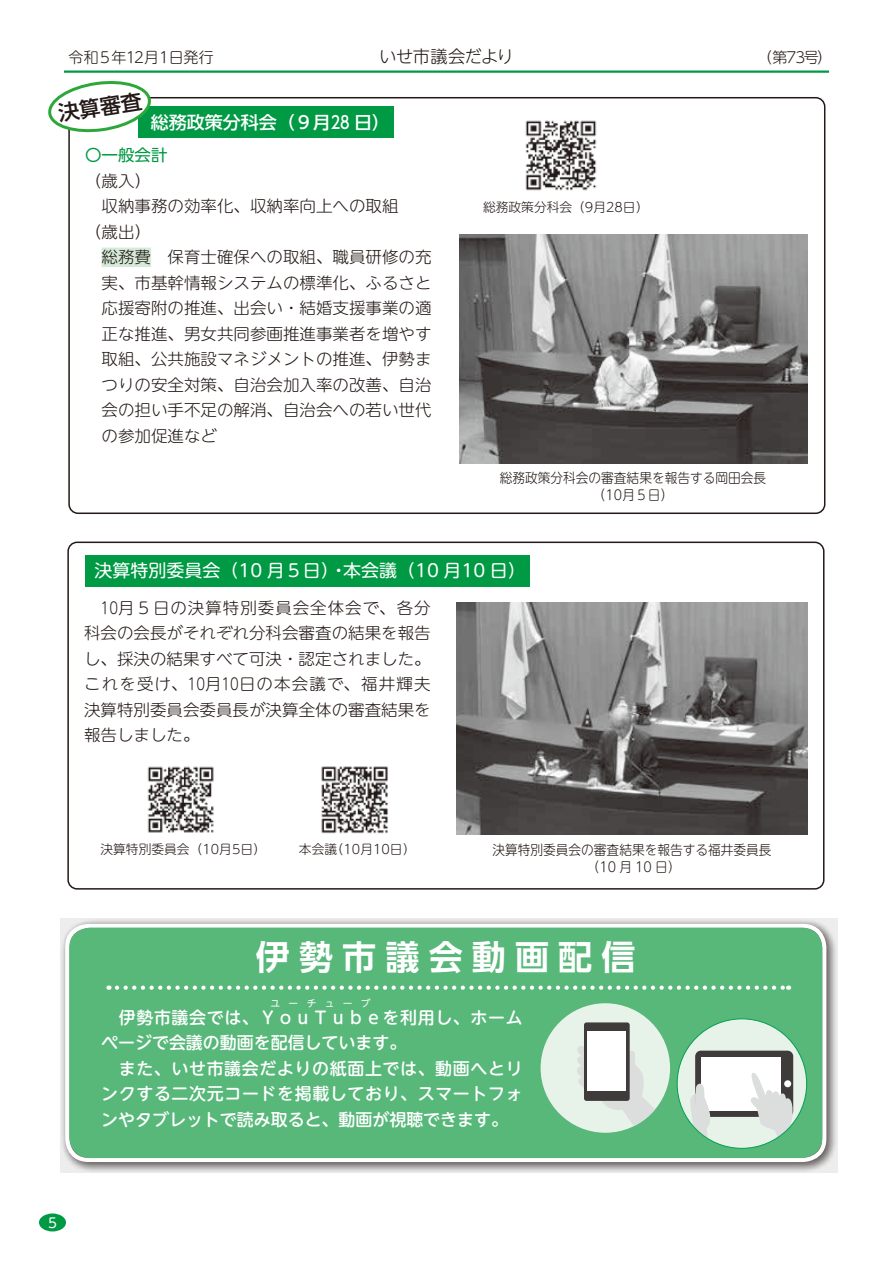
<style>
.page{position:relative;width:893px;height:1263px;background:#fff}
.page>*{position:absolute;margin:0;border:0;box-sizing:border-box;transform-origin:0 0}
.t1{font:700 34.05px "UD Shin Go Pro De";letter-spacing:.27em;color:#fff}
.t2{font:500 21px "UD Shin Go NT Pr 6 N";color:#231916}
.t3{font:17.4px "UD Shin M Go Pr 6 N";color:#fff}
.t4{font:500 17.4px "UD Shin Go Pr 6 N";color:#fff}
.t5{font:300 17.25px "UD Shin M Go Pr 6 N";letter-spacing:-.03em;color:#231916}
.t6{font:500 16.95px/25.5px "UD Shin M Go Pro";letter-spacing:.04em;color:#fff}
.t7{font:300 16.05px/25.5px "UD Shin M Go Pr 6 N";color:#231916}
.t8{font:300 16.05px/25.5px "UD Shin M Go Pr 6 N";color:#231916;text-align:justify;scale:.82 1}
.t9{font:16.05px "UD Shin Go Pr 6 N";color:#094}
.t10{font:300 15px "UD Shin M Go Pr 6 N";letter-spacing:-.055em;color:#231916}
.t11{font:300 13.5px/16.5px "UD Shin M Go Pr 6 N";color:#231916;text-align:center;scale:.94 1}
.t12{font:13.5px "UD Shin M Go Pr 6 N";color:#fff}
.t13{font:300 12.75px "UD Shin M Go Pr 6 N";color:#231916}
.t14{font:9.75px "UD Shin M Go Pr 6 N";letter-spacing:.85em;color:#fff}
</style>
<div class="page">
<div style="left:68px;top:97px;width:757px;height:417px;border:2px solid #231916;border-radius:9px"></div>
<div style="left:67px;top:542px;width:757px;height:348px;border:2px solid #231916;border-radius:9px"></div>
<hr style="left:64px;top:71px;width:765px;height:2px;background:#094">
<div style="left:39px;top:1213px;width:27px;height:18px;background:#094;border-radius:50%"></div>
<div style="left:102px;top:248px;width:49px;height:19px;background:#d5ead8"></div>
<div style="left:138px;top:107px;width:255px;height:31px;background:#094"></div>
<img style="left:525px;top:120px;width:72px;height:71px">
<img style="left:459px;top:234px;width:348px;height:230px">
<svg style="left:48px;top:81px;width:103px;height:52px"></svg>
<div style="left:86px;top:555px;width:444px;height:31px;background:#094"></div>
<img style="left:147px;top:766px;width:67px;height:67px">
<img style="left:321px;top:766px;width:67px;height:68px">
<img style="left:457px;top:602px;width:350px;height:233px">
<svg style="left:60px;top:919px;width:778px;height:254px;background:#c3c1c1"></svg>
<div style="left:65px;top:924px;width:761px;height:238px;border:4px solid #fff;border-radius:21px"></div>
<div style="left:69px;top:927px;width:753px;height:231px;background:#57b87a;border-radius:21px"></div>
<div style="left:541px;top:1003px;width:129px;height:130px;background:#e7f3e9;border-radius:50%"></div>
<svg style="left:575px;top:1046px;width:86px;height:86px"></svg>
<div style="left:584px;top:1022px;width:46px;height:79px;background:#3f3b3a;border-radius:3px"></div>
<div style="left:588px;top:1031px;width:38px;height:60px;background:#fff"></div>
<div style="left:677px;top:1019px;width:130px;height:129px;background:#e7f3e9;border-radius:50%"></div>
<div style="left:695px;top:1051px;width:98px;height:66px;background:#3f3b3a;border-radius:6px"></div>
<div style="left:701px;top:1057px;width:80px;height:53px;background:#fff"></div>
<svg style="left:689px;top:1083px;width:22px;height:58px"></svg>
<svg style="left:748px;top:1072px;width:50px;height:67px"></svg>
<svg style="left:117px;top:985px;width:672px;height:5px"></svg>
<p class="t10" style="left:68px;top:46px;width:92px">令和５年12月</p>
<p class="t10" style="left:169px;top:46px;width:46px">日発行</p>
<p class="t10" style="left:156px;top:46px;width:16px">１</p>
<p class="t5" style="left:379px;top:43px;width:136px">いせ市議会だより</p>
<h2 class="t2" style="left:56px;top:97px;width:85px;rotate:-9deg">決算審査</h2>
<p class="t4" style="left:151px;top:108px;width:241px">総務政策分科会（９月28 日(</p>
<p class="t9" style="left:85px;top:142px;width:84px">〇一般会計</p>
<p class="t7" style="left:85px;top:167px;width:315px">（歳入(<br>　収納事務の効率化、収納率向上への取組（歳出(</p>
<p class="t7" style="left:102px;top:244px;width:331px;text-align:justify">総務費　保育士確保への取組、職員研修の充実、市基幹情報システムの標準化、ふるさと応援寄附の推進、出会い・結婚支援事業の適正な推進、男女共同参画推進事業者を増やす取組、公共施設マネジメントの推進、伊勢まつりの安全対策、自治会加入率の改善、自治会の担い手不足の解消、自治会への若い世代の参加促進など</p>
<p class="t13" style="left:483px;top:197px;width:167px">総務政策分科会（9月28日(</p>
<p class="t10" style="left:757px;top:46px;width:76px">（第73号(</p>
<p class="t11" style="left:500px;top:469px;width:285px">総務政策分科会の審査結果を報告する岡田会長（10月５日(</p>
<p class="t3" style="left:94px;top:556px;width:255px">決算特別委員会（10 月５日）・</p>
<p class="t3" style="left:343px;top:556px;width:184px">本会議（10 月10 日(</p>
<p class="t8" style="left:84px;top:594px;width:424px;text-indent:17px">10月５日の決算特別委員会全体会で、各分科会の会長がそれぞれ分科会審査の結果を報告し、採決の結果すべて可決・認定されました。これを受け、10月10日の本会議で、福井輝夫決算特別委員会委員長が決算全体の審査結果を報告しました。</p>
<p class="t13" style="left:100px;top:839px;width:167px">決算特別委員会（10月5日）</p>
<p class="t13" style="left:331px;top:839px;width:86px">（10月10日）</p>
<p class="t13" style="left:299px;top:839px;width:40px">本会議</p>
<p class="t11" style="left:492px;top:841px;width:298px">決算特別委員会の審査結果を報告する福井委員長</p>
<p class="t11" style="left:587px;top:857px;width:101px">（10 月 10 日(</p>
<p class="t12" style="left:48px;top:1211px;width:10px">5</p>
<h1 class="t1" style="left:256px;top:930px;width:381px">伊勢市議会動画配信</h1>
<p class="t6" style="left:101px;top:1004px;width:423px">　伊勢市議会では、ＹｏｕＴｕｂｅを利用し、ホームページで会議の動画を配信しています。<br>　また、いせ市議会だよりの紙面上では、動画へとリンクする二次元コードを掲載しており、スマートフォンやタブレットで読み取ると、動画が視聴できます。</p>
<p class="t14" style="left:271px;top:995px;width:102px">ユーチューブ</p>
</div>
